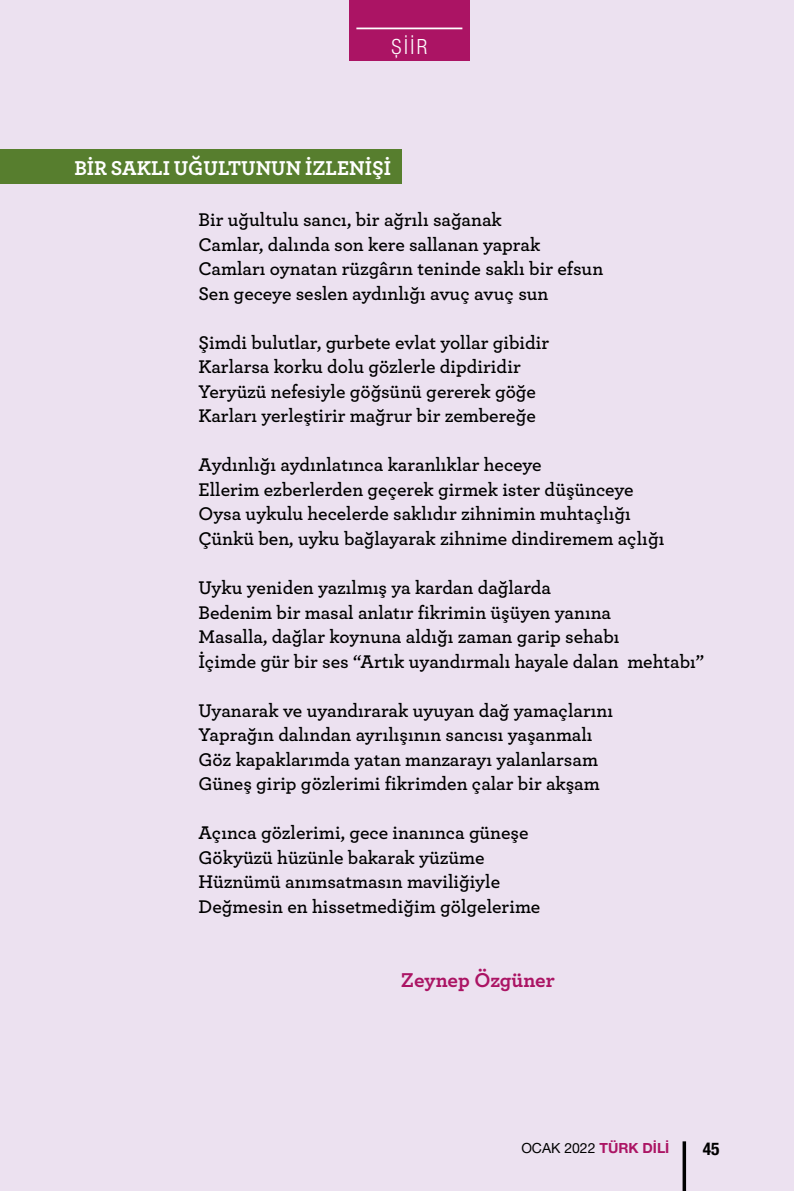
<style>
.page{position:relative;width:794px;height:1191px;background:#ece1f0}
.page>*{position:absolute;margin:0;border:0;box-sizing:border-box;transform-origin:0 0}
.t1{font:700 21px "Archer";color:#fff}
.t2{font:700 21px "Archer";color:#ab1464}
.t3{font:300 condensed 21px "Helvetica Neue LT Pro";color:#fff}
.t4{font:600 19.25px/24.5px "Archer";color:#000}
.t5{font:700 condensed 17.5px "Helvetica Neue LT Pro";color:#000}
.t6{font:14px "Helvetica Neue LT Pro";color:#000}
.s1{font-weight:700;color:#ab1464}
</style>
<div class="page">
<div style="left:349px;top:0;width:120px;height:61px;background:#ab1464"></div>
<hr style="left:356px;top:28px;width:106px;height:1px;background:#fff">
<svg style="left:682px;top:1141px;width:4px;height:50px"></svg>
<div style="left:0;top:149px;width:401px;height:35px;background:#577e2e"></div>
<p class="t3" style="left:391px;top:34px;width:37px">ŞİİR</p>
<p class="t1" style="left:74px;top:151px;width:318px">BIR SAKLI UĞULTUNUN İZLENIŞI</p>
<p class="t4" style="left:198px;top:206px;width:406px">Bir uğultulu sancı, bir ağrılı sağanak<br>Camlar, dalında son kere sallanan yaprak Camları oynatan rüzgârın teninde saklı bir efsun Sen geceye seslen aydınlığı avuç avuç sun</p>
<p class="t4" style="left:198px;top:329px;width:352px">Şimdi bulutlar, gurbete evlat yollar gibidir Karlarsa korku dolu gözlerle dipdiridir Yeryüzü nefesiyle göğsünü gererek göğe Karları yerleştirir mağrur bir zembereğe</p>
<p class="t4" style="left:198px;top:452px;width:467px">Aydınlığı aydınlatınca karanlıklar heceye<br>Ellerim ezberlerden geçerek girmek ister düşünceye Oysa uykulu hecelerde saklıdır zihnimin muhtaçlığı Çünkü ben, uyku bağlayarak zihnime dindiremem açlığı</p>
<p class="t4" style="left:198px;top:574px;width:507px">Uyku yeniden yazılmış ya kardan dağlarda<br>Bedenim bir masal anlatır fikrimin üşüyen yanına<br>Masalla, dağlar koynuna aldığı zaman garip sehabı<br>İçimde gür bir ses “Artık uyandırmalı hayale dalan mehtabı”</p>
<p class="t4" style="left:198px;top:697px;width:416px">Uyanarak ve uyandırarak uyuyan dağ yamaçlarını Yaprağın dalından ayrılışının sancısı yaşanmalı Göz kapaklarımda yatan manzarayı yalanlarsam Güneş girip gözlerimi fikrimden çalar bir akşam</p>
<p class="t4" style="left:198px;top:819px;width:343px">Açınca gözlerimi, gece inanınca güneşe Gökyüzü hüzünle bakarak yüzüme Hüznümü anımsatmasın maviliğiyle Değmesin en hissetmediğim gölgelerime</p>
<p class="t2" style="left:401px;top:963px;width:155px">Zeynep Özgüner</p>
<p class="t6" style="left:521px;top:1139px;width:150px">OCAK 2022 <span class="s1">TÜRK DİLİ</span></p>
<p class="t5" style="left:702px;top:1138px;width:18px">45</p>
</div>
